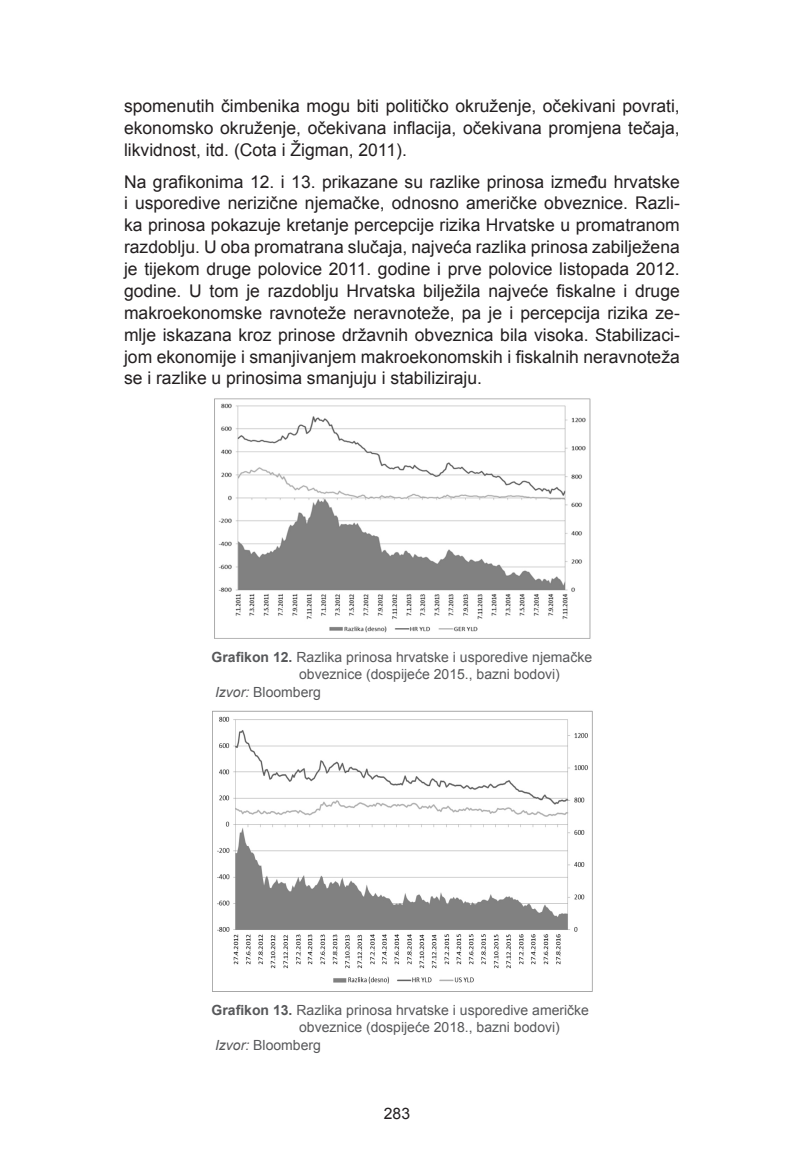
<style>
.page{position:relative;width:794px;height:1166px;background:#fff}
.page>*{position:absolute;margin:0;border:0;box-sizing:border-box;transform-origin:0 0}
.t1{font:17.5px/21.9px "Arial";color:#231f20;text-align:justify}
.t2{font:15.75px "Arial";color:#231f20}
.t3{font:14px "Arial";color:#57585a}
.s1{font-weight:700}
.s2{font-style:italic}
</style>
<div class="page">
<img style="left:214px;top:398px;width:377px;height:241px">
<img style="left:212px;top:710px;width:381px;height:282px">
<p class="t1" style="left:124px;top:95px;width:557px">spomenutih čimbenika mogu biti političko okruženje, očekivani povrati, ekonomsko okruženje, očekivana inflacija, očekivana promjena tečaja, likvidnost, itd. (Cota i Žigman, 2011).</p>
<p class="t1" style="left:124px;top:170px;width:557px">Na grafikonima 12. i 13. prikazane su razlike prinosa između hrvatske i usporedive nerizične njemačke, odnosno američke obveznice. Razli&shy;ka prinosa pokazuje kretanje percepcije rizika Hrvatske u promatranom razdoblju. U oba promatrana slučaja, najveća razlika prinosa zabilježena je tijekom druge polovice 2011. godine i prve polovice listopada 2012. godine. U tom je razdoblju Hrvatska bilježila najveće fiskalne i druge makroekonomske ravnoteže neravnoteže, pa je i percepcija rizika ze&shy;mlje iskazana kroz prinose državnih obveznica bila visoka. Stabilizaci&shy;jom ekonomije i smanjivanjem makroekonomskih i fiskalnih neravnoteža se i razlike u prinosima smanjuju i stabiliziraju.</p>
<p class="t3" style="left:212px;top:647px;width:382px"><span class="s1">Grafikon 12.</span> Razlika prinosa hrvatske i usporedive njemačke</p>
<p class="t3" style="left:299px;top:664px;width:262px">obveznice (dospijeće 2015., bazni bodovi)</p>
<p class="t3" style="left:215px;top:682px;width:107px"><span class="s2">Izvor:</span> Bloomberg</p>
<p class="t3" style="left:212px;top:1000px;width:379px"><span class="s1">Grafikon 13.</span> Razlika prinosa hrvatske i usporedive američke</p>
<p class="t3" style="left:299px;top:1018px;width:262px">obveznice (dospijeće 2018., bazni bodovi)</p>
<p class="t3" style="left:215px;top:1035px;width:107px"><span class="s2">Izvor:</span> Bloomberg</p>
<p class="t2" style="left:384px;top:1102px;width:28px">283</p>
</div>
